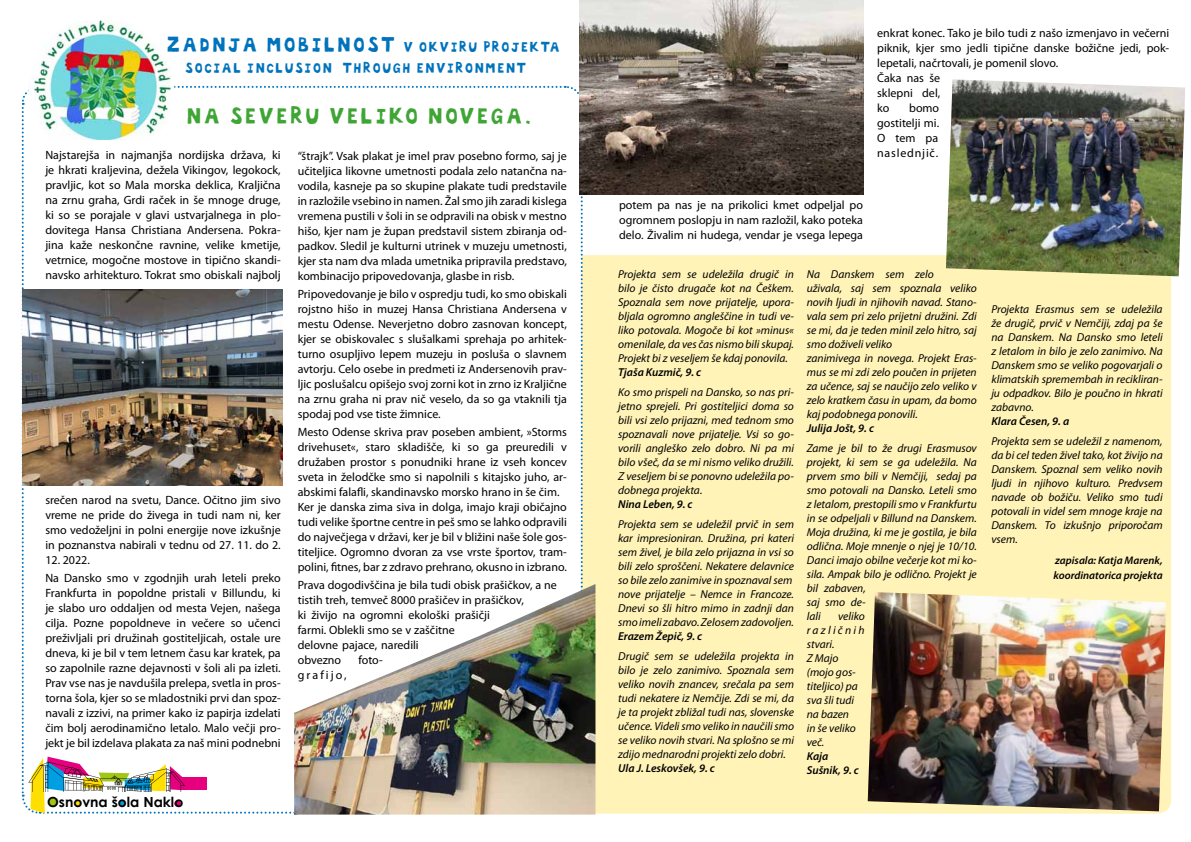
<style>
.page{position:relative;width:1191px;height:842px;background:#fff}
.page>*{position:absolute;margin:0;border:0;box-sizing:border-box;transform-origin:0 0}
.t1{font:24px "Bokka Solid OT";color:#3fa535}
.t2{font:22px "Bokka Solid OT";color:#0073bc}
.t3{font:15px "Bokka Solid OT";color:#0073bc}
.t4{font:700 14px "Century Gothic";color:#000}
.t5{font:12px/15px "Myriad Pro";color:#000;text-align:justify}
.t6{font:12px "Myriad Pro";letter-spacing:.175em;color:#000}
.t7{font:italic 11.5px/14px "Myriad Pro";color:#000;text-align:justify}
.t8{font:italic 600 11.5px/14px "Myriad Pro";color:#000}
.t9{font:italic 600 11px/15px "Myriad Pro";color:#000}
.s1{font-size:15px}
</style>
<div class="page">
<div style="left:584px;top:255px;width:587px;height:559px;background:#fff3b7"></div>
<img style="left:33px;top:21px;width:138px;height:64px">
<svg style="left:21px;top:85px;width:563px;height:730px"></svg>
<div style="left:49px;top:797px;width:9px;height:10px;background:#a2c617;border-radius:50%"></div>
<div style="left:75px;top:800px;width:6px;height:7px;background:#ffdf00;border-radius:50%"></div>
<svg style="left:174px;top:800px;width:7px;height:7px"></svg>
<div style="left:119px;top:800px;width:7px;height:7px;background:#009fe3;border-radius:50%"></div>
<img style="left:867px;top:592px;width:299px;height:219px">
<img style="left:946px;top:79px;width:239px;height:197px">
<img style="left:580px;top:0;width:284px;height:195px">
<img style="left:23px;top:289px;width:260px;height:197px">
<img style="left:294px;top:584px;width:301px;height:230px">
<h2 class="t2" style="left:166px;top:29px;width:396px">ZADNJA MOBILNOST <span class="s1">V OKVIRU PROJEKTA</span></h2>
<p class="t3" style="left:185px;top:57px;width:344px">SOCIAL INCLUSION THROUGH ENVIRONMENT</p>
<h1 class="t1" style="left:186px;top:99px;width:74px">NA SEVERU</h1>
<h1 class="t1" style="left:329px;top:99px;width:16px">VELIKO</h1>
<h1 class="t1" style="left:427px;top:99px;width:17px">NOVEGA</h1>
<h1 class="t1" style="left:524px;top:99px;width:10px">.</h1>
<p class="t5" style="left:45px;top:148px;width:237px">Najstarejša in najmanjša nordijska država, ki je hkrati kraljevina, dežela Vikingov, legokock, pravljic, kot so Mala morska deklica, Kraljična na zrnu graha, Grdi raček in še mnoge druge, ki so se porajale v glavi ustvarjalnega in plo&shy;dovitega Hansa Christiana Andersena. Pokra&shy;jina kaže neskončne ravnine, velike kmetije, vetrnice, mogočne mostove in tipično skandi&shy;navsko arhitekturo. Tokrat smo obiskali najbolj</p>
<p class="t5" style="left:45px;top:493px;width:237px">srečen narod na svetu, Dance. Očitno jim sivo vreme ne pride do živega in tudi nam ni, ker smo vedoželjni in polni energije nove izkušnje in poznanstva nabirali v tednu od 27. 11. do 2.</p>
<p class="t5" style="left:45px;top:552px;width:237px;line-height:17.8px">12. 2022.<br>Na Dansko smo v zgodnjih urah leteli preko</p>
<p class="t5" style="left:45px;top:586px;width:237px">Frankfurta in popoldne pristali v Billundu, ki je slabo uro oddaljen od mesta Vejen, našega cilja. Pozne popoldneve in večere so učenci preživljali pri družinah gostiteljicah, ostale ure dneva, ki je bil v tem letnem času kar kratek, pa so zapolnile razne dejavnosti v šoli ali pa izleti.<br>Prav vse nas je navdušila prelepa, svetla in pros&shy;torna šola, kjer so se mladostniki prvi dan spoz&shy;navali z izzivi, na primer kako iz papirja izdelati čim bolj aerodinamično letalo. Malo večji pro&shy;jekt je bil izdelava plakata za naš mini podnebni</p>
<p class="t5" style="left:298px;top:149px;width:271px">“štrajk”. Vsak plakat je imel prav posebno formo, saj je učiteljica likovne umetnosti podala zelo natančna na&shy;vodila, kasneje pa so skupine plakate tudi predstavile in razložile vsebino in namen. Žal smo jih zaradi kislega vremena pustili v šoli in se odpravili na obisk v mestno hišo, kjer nam je župan predstavil sistem zbiranja od&shy;padkov. Sledil je kulturni utrinek v muzeju umetnosti, kjer sta nam dva mlada umetnika pripravila predstavo, kombinacijo pripovedovanja, glasbe in risb.</p>
<p class="t5" style="left:298px;top:286px;width:271px">Pripovedovanje je bilo v ospredju tudi, ko smo obiskali rojstno hišo in muzej Hansa Christiana Andersena v mestu Odense. Neverjetno dobro zasnovan koncept, kjer se obiskovalec s slušalkami sprehaja po arhitek&shy;turno osupljivo lepem muzeju in posluša o slavnem avtorju. Celo osebe in predmeti iz Andersenovih prav&shy;ljic poslušalcu opišejo svoj zorni kot in zrno iz Kraljične na zrnu graha ni prav nič veselo, da so ga vtaknili tja spodaj pod vse tiste žimnice.</p>
<p class="t5" style="left:298px;top:424px;width:271px;text-align:left">Mesto Odense skriva prav poseben ambient, »Storms drivehuset«, staro skladišče, ki so ga preuredili v družaben prostor s ponudniki hrane iz vseh koncev sveta in želodčke smo si napolnili s kitajsko juho, ar&shy;abskimi falafli, skandinavsko morsko hrano in še čim.<br>Ker je danska zima siva in dolga, imajo kraji običajno tudi velike športne centre in peš smo se lahko odpravili do največjega v državi, ker je bil v bližini naše šole gos&shy;titeljice. Ogromno dvoran za vse vrste športov, tram&shy;polini, fitnes, bar z zdravo prehrano, okusno in izbrano.</p>
<p class="t5" style="left:298px;top:577px;width:261px;text-align:left">Prava dogodivščina je bila tudi obisk prašičkov, a ne tistih treh, temveč 8000 prašičev in prašičkov,<br>ki živijo na ogromni ekološki prašičji<br>farmi. Oblekli smo se v zaščitne<br>delovne pajace, naredili<br>obvezno</p>
<p class="t5" style="left:358px;top:652px;width:26px">foto-</p>
<p class="t6" style="left:298px;top:668px;width:50px">grafijo,</p>
<p class="t4" style="left:47px;top:792px;width:138px">Osnovna šola Naklo</p>
<p class="t5" style="left:877px;top:26px;width:293px;text-align:left">enkrat konec. Tako je bilo tudi z našo izmenjavo in večerni piknik, kjer smo jedli tipične danske božične jedi, pok&shy;lepetali, načrtovali, je pomenil slovo.<br>Čaka nas še<br>sklepni del,<br>ko</p>
<p class="t5" style="left:877px;top:101px;width:64px;text-indent:32px">bomo gostitelji mi.<br>O tem pa naslednjič.</p>
<p class="t5" style="left:619px;top:198px;width:245px">potem pa nas je na prikolici kmet odpeljal po ogromnem poslopju in nam razložil, kako poteka delo. Živalim ni hudega, vendar je vsega lepega</p>
<p class="t7" style="left:618px;top:267px;width:177px">Projekta sem se udeležila drugič in bilo je čisto drugače kot na Češkem.<br>Spoznala sem nove prijatelje, upora&shy;bljala ogromno angleščine in tudi ve&shy;liko potovala. Mogoče bi kot »minus« omenilale, da ves čas nismo bili skupaj.<br>Projekt bi z veseljem še kdaj ponovila.</p>
<p class="t8" style="left:618px;top:365px;width:85px">Tjaša Kuzmič, 9. c</p>
<p class="t7" style="left:618px;top:385px;width:177px">Ko smo prispeli na Dansko, so nas pri&shy;jetno sprejeli. Pri gostiteljici doma so bili vsi zelo prijazni, med tednom smo spoznavali nove prijatelje. Vsi so go&shy;vorili angleško zelo dobro. Ni pa mi bilo všeč, da se mi nismo veliko družili.<br>Z veseljem bi se ponovno udeležila po&shy;dobnega projekta.</p>
<p class="t8" style="left:618px;top:497px;width:76px">Nina Leben, 9. c</p>
<p class="t7" style="left:618px;top:517px;width:177px;text-align:left">Projekta sem se udeležil prvič in sem kar impresioniran. Družina, pri kateri sem živel, je bila zelo prijazna in vsi so bili zelo sproščeni. Nekatere delavnice so bile zelo zanimive in spoznaval sem nove prijatelje – Nemce in Francoze.<br>Dnevi so šli hitro mimo in zadnji dan smo imeli zabavo. Zelosem zadovoljen.</p>
<p class="t8" style="left:618px;top:629px;width:85px">Erazem Žepič, 9. c</p>
<p class="t7" style="left:618px;top:649px;width:177px">Drugič sem se udeležila projekta in bilo je zelo zanimivo. Spoznala sem veliko novih znancev, srečala pa sem tudi nekatere iz Nemčije. Zdi se mi, da je ta projekt zbližal tudi nas, slovenske učence. Videli smo veliko in naučili smo se veliko novih stvari. Na splošno se mi zdijo mednarodni projekti zelo dobri.</p>
<p class="t8" style="left:618px;top:761px;width:98px">Ula J. Leskovšek, 9. c</p>
<p class="t7" style="left:806px;top:267px;width:172px;text-align:left">Na Danskem sem zelo<br>uživala, saj sem spoznala veliko novih ljudi in njihovih navad. Stano&shy;vala sem pri zelo prijetni družini. Zdi se mi, da je teden minil zelo hitro, saj smo doživeli veliko<br>zanimivega in novega. Projekt Eras&shy;mus se mi zdi zelo poučen in prijeten za učence, saj se naučijo zelo veliko v zelo kratkem času in upam, da bomo kaj podobnega ponovili.</p>
<p class="t8" style="left:806px;top:421px;width:69px">Julija Jošt, 9. c</p>
<p class="t7" style="left:806px;top:441px;width:172px;text-align:left">Zame je bil to že drugi Erasmusov projekt, ki sem se ga udeležila. Na prvem smo bili v Nemčiji, sedaj pa smo potovali na Dansko. Leteli smo z letalom, prestopili smo v Frankfurtu in se odpeljali v Billund na Danskem.<br>Moja družina, ki me je gostila, je bila odlična. Moje mnenje o njej je 10/10.<br>Danci imajo obilne večerje kot mi ko&shy;sila. Ampak bilo je odlično. Projekt je bil zabaven,<br>saj smo de-<br>lali</p>
<p class="t7" style="left:806px;top:609px;width:60px;text-align:left;text-indent:31px">veliko različnih stvari.<br>Z Majo (mojo gos&shy;titeljico) pa sva šli tudi na bazen<br>in še veliko več.</p>
<p class="t8" style="left:806px;top:749px;width:54px">Kaja<br>Sušnik, 9. c</p>
<p class="t7" style="left:991px;top:302px;width:173px">Projekta Erasmus sem se udeležila že drugič, prvič v Nemčiji, zdaj pa še na Danskem. Na Dansko smo leteli z letalom in bilo je zelo zanimivo. Na Danskem smo se veliko pogovarjali o klimatskih spremembah in recikliran&shy;ju odpadkov. Bilo je poučno in hkrati zabavno.</p>
<p class="t8" style="left:991px;top:414px;width:79px">Klara Česen, 9. a</p>
<p class="t7" style="left:991px;top:434px;width:173px">Projekta sem se udeležil z namenom, da bi cel teden živel tako, kot živijo na Danskem. Spoznal sem veliko novih ljudi in njihovo kulturo. Predvsem navade ob božiču. Veliko smo tudi potovali in videl sem mnoge kraje na Danskem. To izkušnjo priporočam vsem.</p>
<p class="t9" style="left:1053px;top:553px;width:111px">zapisala: Katja Marenk, koordinatorica projekta</p>
</div>
